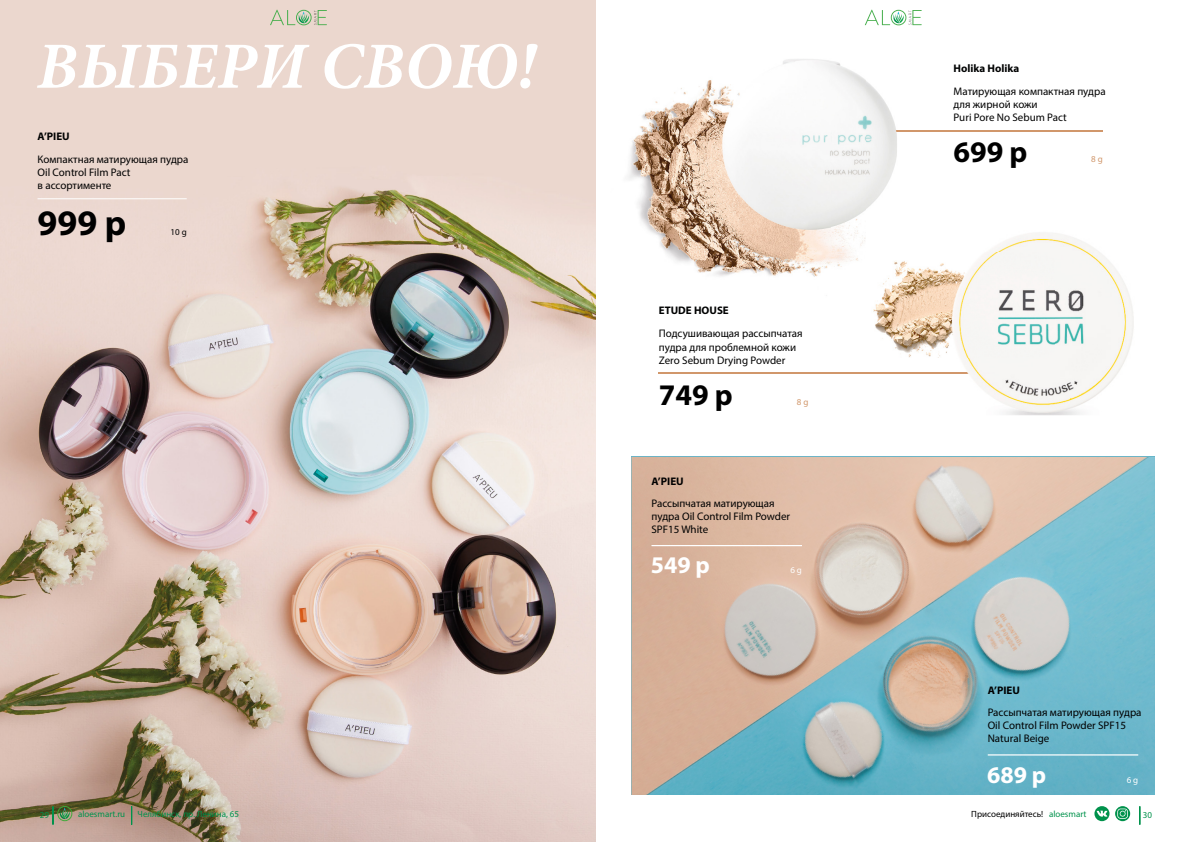
<style>
.page{position:relative;width:1191px;height:842px;background:#fff}
.page>*{position:absolute;margin:0;border:0;box-sizing:border-box;transform-origin:0 0}
.t1{font:italic 700 66.1px "Minion Pro";color:#fff}
.t2{font:700 36px "Myriad Pro";color:#000}
.t3{font:700 30px "Myriad Pro";color:#000}
.t4{font:700 24px "Myriad Pro";color:#fff}
.t5{font:11px/13.2px "Myriad Pro";color:#000}
.t6{font:700 11px "Myriad Pro";color:#010202}
.t7{font:700 11px "Myriad Pro";color:#000}
.t8{font:9px "Myriad Pro";color:#00924c}
.t9{font:9px "Myriad Pro";color:#000}
.t10{font:9px "Myriad Pro";color:#fff}
.t11{font:9px "Myriad Pro";color:#d1976b}
.s1{color:#00924c}
</style>
<div class="page">
<img style="left:0;top:0;width:595px;height:842px">
<svg style="left:131px;top:806px;width:1px;height:19px"></svg>
<svg style="left:1139px;top:806px;width:1px;height:19px"></svg>
<svg style="left:52px;top:806px;width:20px;height:19px"></svg>
<svg style="left:1094px;top:806px;width:15px;height:15px"></svg>
<svg style="left:1115px;top:806px;width:15px;height:15px"></svg>
<svg style="left:1117px;top:808px;width:11px;height:11px"></svg>
<svg style="left:865px;top:10px;width:56px;height:15px"></svg>
<svg style="left:270px;top:10px;width:57px;height:15px"></svg>
<hr style="left:659px;top:373px;width:335px;height:1px;background:#d1976b">
<hr style="left:893px;top:130px;width:209px;height:2px;background:#d1976b">
<img style="left:628px;top:80px;width:237px;height:197px">
<img style="left:631px;top:457px;width:524px;height:338px">
<img style="left:722px;top:59px;width:175px;height:171px">
<hr style="left:987px;top:754px;width:151px;height:1px;background:#fff">
<hr style="left:651px;top:545px;width:151px;height:1px;background:#fff">
<img style="left:873px;top:261px;width:63px;height:96px">
<img style="left:936px;top:233px;width:198px;height:182px">
<img style="left:936px;top:373px;width:58px;height:1px">
<hr style="left:38px;top:198px;width:149px;height:1px;background:#fff">
<h1 class="t1" style="left:37px;top:20px;width:500px">ВЫБЕРИ СВОЮ!</h1>
<p class="t6" style="left:38px;top:129px;width:34px">A’PIEU</p>
<p class="t5" style="left:38px;top:152px;width:152px">Компактная матирующая пудра<br>Oil Control Film Pact<br>в ассортименте</p>
<h2 class="t2" style="left:38px;top:199px;width:90px">999 р</h2>
<p class="t9" style="left:170px;top:226px;width:18px">10 g</p>
<p class="t6" style="left:659px;top:304px;width:71px">ETUDE HOUSE</p>
<p class="t5" style="left:659px;top:327px;width:145px">Подсушивающая рассыпчатая пудра для проблемной кожи<br>Zero Sebum Drying Powder</p>
<h3 class="t3" style="left:659px;top:375px;width:75px">749 р</h3>
<p class="t7" style="left:651px;top:474px;width:34px">A’PIEU</p>
<p class="t11" style="left:797px;top:396px;width:13px">8 g</p>
<p class="t5" style="left:651px;top:496px;width:140px">Рассыпчатая матирующая пудра Oil Control Film Powder<br>SPF15 White</p>
<h3 class="t4" style="left:651px;top:550px;width:61px">549 р</h3>
<p class="t10" style="left:790px;top:565px;width:13px">6 g</p>
<p class="t6" style="left:953px;top:61px;width:67px">Holika Holika</p>
<p class="t5" style="left:953px;top:85px;width:153px">Матирующая компактная пудра для жирной кожи<br>Puri Pore No Sebum Pact</p>
<h3 class="t3" style="left:953px;top:133px;width:75px">699 р</h3>
<p class="t11" style="left:1091px;top:154px;width:13px">8 g</p>
<p class="t7" style="left:987px;top:683px;width:34px">A’PIEU</p>
<p class="t5" style="left:987px;top:705px;width:155px">Рассыпчатая матирующая пудра<br>Oil Control Film Powder SPF15<br>Natural Beige</p>
<h3 class="t4" style="left:987px;top:759px;width:61px">689 р</h3>
<p class="t10" style="left:1126px;top:774px;width:13px">6 g</p>
<p class="t8" style="left:78px;top:808px;width:49px">aloesmart.ru</p>
<p class="t8" style="left:138px;top:808px;width:103px">Челябинск, пр. Ленина, 65</p>
<p class="t9" style="left:971px;top:808px;width:117px">Присоединяйтесь! <span class="s1">aloesmart</span></p>
<p class="t8" style="left:40px;top:809px;width:11px">29</p>
<p class="t8" style="left:1142px;top:809px;width:11px">30</p>
</div>
